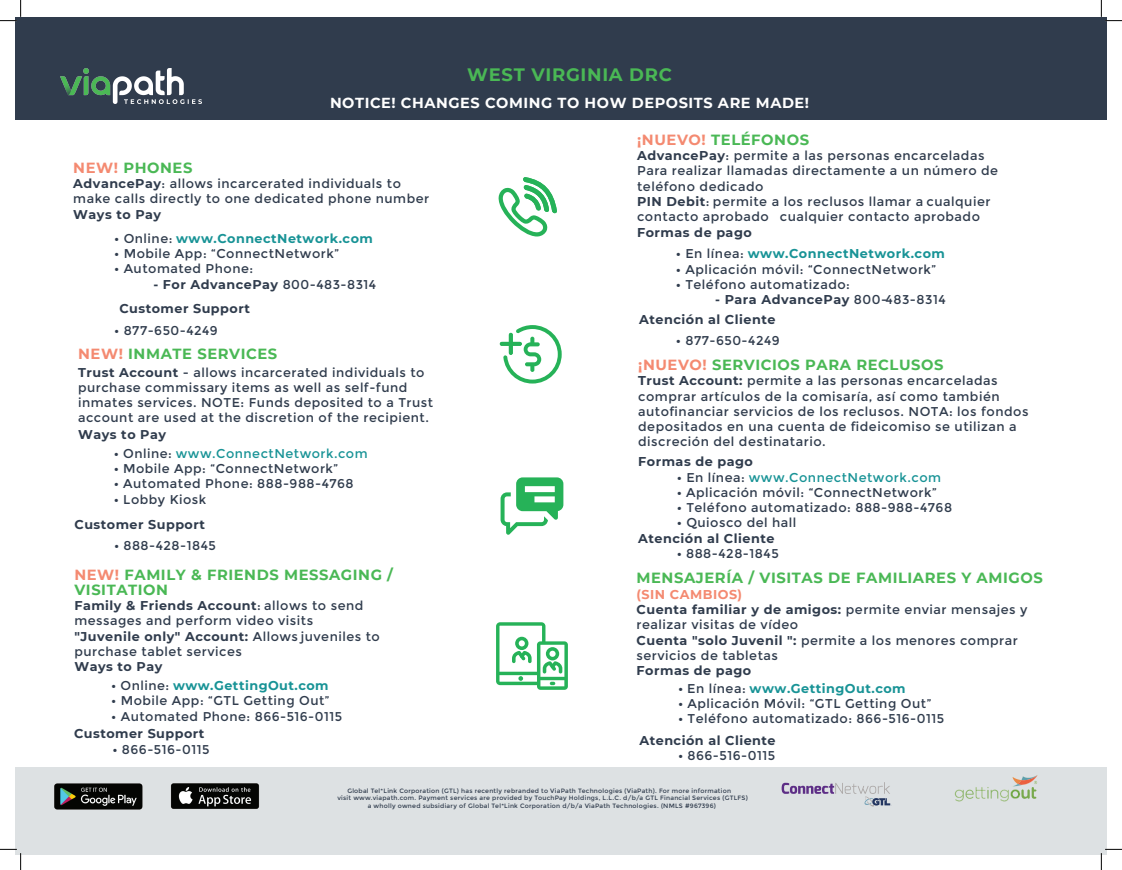
<style>
.page{position:relative;width:1122px;height:870px;background:#fff}
.page>*{position:absolute;margin:0;border:0;box-sizing:border-box;transform-origin:0 0}
.t1{font:700 17.94px "Montserrat";letter-spacing:.04em;color:#4ab855}
.t2{font:700 14.75px "Montserrat";letter-spacing:.04em;color:#4ab855}
.t3{font:700 14.69px/15.2px "Montserrat";letter-spacing:.04em;color:#4ab855}
.t4{font:700 14.5px "Montserrat";letter-spacing:.04em;color:#fff}
.t5{font:12.75px/15.3px "Montserrat";letter-spacing:.04em;color:#303c4d}
.t6{font:700 12.75px/24.7px "Montserrat";letter-spacing:.04em;color:#303c4d}
.t7{font:700 12.75px "Montserrat";letter-spacing:.04em;color:#189396}
.t8{font:12.75px "Montserrat";letter-spacing:.04em;color:#189396}
.t9{font:6.25px "Montserrat";letter-spacing:.04em;color:#303c4d}
.s1{color:#f48a71}
.s2{font-weight:700}
.s3{color:#303c4d}
.s4{font-weight:400;color:#303c4d}
.s5{font-weight:400}
.s6{font-weight:700;color:#303c4d}
.s7{font-weight:700;font-style:italic}
.s8{font-weight:700;color:#f48a71}
</style>
<div class="page">
<div style="left:15px;top:17px;width:1091px;height:103px;background:#303c4d"></div>
<div style="left:15px;top:768px;width:1091px;height:87px;background:#dde1e3"></div>
<img style="left:61px;top:68px;width:140px;height:35px">
<img style="left:54px;top:783px;width:89px;height:27px">
<img style="left:170px;top:783px;width:90px;height:26px">
<svg style="left:781px;top:782px;width:110px;height:25px"></svg>
<svg style="left:954px;top:775px;width:83px;height:26px"></svg>
<svg style="left:498px;top:177px;width:59px;height:60px"></svg>
<hr style="left:500px;top:342px;width:21px;height:4px;background:#26b258;border-radius:2px">
<svg style="left:503px;top:325px;width:58px;height:59px"></svg>
<svg style="left:500px;top:477px;width:63px;height:58px"></svg>
<svg style="left:496px;top:622px;width:72px;height:68px"></svg>
<svg style="left:0;top:0;width:22px;height:22px"></svg>
<svg style="left:0;top:849px;width:22px;height:21px"></svg>
<svg style="left:1100px;top:0;width:21px;height:22px"></svg>
<svg style="left:1100px;top:849px;width:21px;height:21px"></svg>
<h1 class="t1" style="left:467px;top:61px;width:206px">WEST VIRGINIA DRC</h1>
<p class="t4" style="left:330px;top:92px;width:480px">NOTICE! CHANGES COMING TO HOW DEPOSITS ARE MADE!</p>
<p class="t3" style="left:73px;top:159px;width:121px"><span class="s1">NEW!</span> PHONES</p>
<p class="t5" style="left:73px;top:176px;width:357px"><span class="s2">AdvancePay</span>: allows incarcerated individuals to make calls directly to one dedicated phone number</p>
<p class="t6" style="left:73px;top:201px;width:89px">Ways to Pay</p>
<p class="t7" style="left:114px;top:229px;width:260px"><span class="s3">•</span> <span class="s4">Online:</span> www.ConnectNetwork.com</p>
<p class="t5" style="left:114px;top:246px;width:226px"><span class="s2">•</span> Mobile App: “ConnectNetwork”</p>
<p class="t5" style="left:114px;top:261px;width:140px"><span class="s2">•</span> Automated Phone:</p>
<p class="t6" style="left:119px;top:271px;width:258px;text-indent:34px">- For AdvancePay <span class="s5">800-483-8314<br></span>Customer Support</p>
<p class="t5" style="left:114px;top:323px;width:105px"><span class="s2">•</span> 877-650-4249</p>
<p class="t3" style="left:78px;top:345px;width:200px"><span class="s1">NEW!</span> INMATE SERVICES</p>
<p class="t5" style="left:78px;top:365px;width:356px"><span class="s2">Trust Account</span> - allows incarcerated individuals to purchase commissary items as well as self-fund inmates services. NOTE: Funds deposited to a Trust account are used at the discretion of the recipient.</p>
<p class="t6" style="left:78px;top:421px;width:89px">Ways to Pay</p>
<p class="t8" style="left:114px;top:446px;width:255px"><span class="s6">•</span> <span class="s3">Online:</span> www.ConnectNetwork.com</p>
<p class="t5" style="left:114px;top:461px;width:225px"><span class="s2">•</span> Mobile App: “ConnectNetwork”</p>
<p class="t5" style="left:114px;top:476px;width:241px"><span class="s7">•</span> Automated Phone: 888-988-4768</p>
<p class="t6" style="left:74px;top:486px;width:133px;line-height:25.4px;text-align:right">• <span class="s5">Lobby Kiosk<br></span>Customer Support</p>
<p class="t5" style="left:114px;top:538px;width:103px"><span class="s2">•</span> 888-428-1845</p>
<p class="t3" style="left:74px;top:567px;width:320px"><span class="s1">NEW!</span> FAMILY &amp; FRIENDS MESSAGING /<br>VISITATION</p>
<p class="t5" style="left:74px;top:598px;width:307px"><span class="s2">Family &amp; Friends Account</span>: allows to send messages and perform video visits <span class="s2">"Juvenile only" Account:</span> Allows juveniles to purchase tablet services</p>
<p class="t6" style="left:74px;top:654px;width:89px">Ways to Pay</p>
<p class="t7" style="left:112px;top:676px;width:218px"><span class="s3">•</span> <span class="s4">Online:</span> www.GettingOut.com</p>
<p class="t5" style="left:112px;top:693px;width:219px"><span class="s2">•</span> Mobile App: “GTL Getting Out”</p>
<p class="t5" style="left:74px;top:707px;width:269px;line-height:17.7px;text-indent:38px"><span class="s2">•</span> Automated Phone: 866-516-0115<br><span class="s2">Customer Support</span></p>
<p class="t5" style="left:113px;top:742px;width:98px"><span class="s2">•</span> 866-516-0115</p>
<p class="t2" style="left:637px;top:129px;width:173px"><span class="s1">¡NUEVO!</span> TELÉFONOS</p>
<p class="t5" style="left:637px;top:148px;width:362px"><span class="s2">AdvancePay</span>: permite a las personas encarceladas Para realizar llamadas directamente a un número de teléfono dedicado<br><span class="s2">PIN Debit</span>: permite a los reclusos llamar a cualquier contacto aprobado cualquier contacto aprobado</p>
<p class="t6" style="left:637px;top:219px;width:116px">Formas de pago</p>
<p class="t7" style="left:676px;top:245px;width:270px"><span class="s3">•</span> <span class="s4">En línea:</span> www.ConnectNetwork.com</p>
<p class="t5" style="left:676px;top:262px;width:261px"><span class="s2">•</span> Aplicación móvil: “ConnectNetwork”</p>
<p class="t5" style="left:676px;top:277px;width:175px"><span class="s2">•</span> Teléfono automatizado:</p>
<p class="t6" style="left:639px;top:289px;width:308px;line-height:20.2px;text-indent:76px">- Para AdvancePay <span class="s5">800-483-8314<br></span>Atención al Cliente</p>
<p class="t5" style="left:676px;top:333px;width:105px"><span class="s2">•</span> 877-650-4249</p>
<p class="t3" style="left:638px;top:357px;width:307px"><span class="s1">¡NUEVO!</span> SERVICIOS PARA RECLUSOS</p>
<p class="t5" style="left:638px;top:373px;width:391px"><span class="s2">Trust Account:</span> permite a las personas encarceladas comprar artículos de la comisaría, así como también autofinanciar servicios de los reclusos. NOTA: los fondos depositados en una cuenta de fideicomiso se utilizan a discreción del destinatario.</p>
<p class="t6" style="left:638px;top:449px;width:116px">Formas de pago</p>
<p class="t8" style="left:677px;top:470px;width:265px"><span class="s6">•</span> <span class="s3">En línea:</span> www.ConnectNetwork.com</p>
<p class="t5" style="left:677px;top:485px;width:261px"><span class="s2">•</span> Aplicación móvil: “ConnectNetwork”</p>
<p class="t5" style="left:677px;top:500px;width:276px"><span class="s7">•</span> Teléfono automatizado: 888-988-4768</p>
<p class="t6" style="left:638px;top:515px;width:160px;line-height:15.3px;text-indent:39px">• <span class="s5">Quiosco del hall<br></span>Atención al Cliente</p>
<p class="t5" style="left:677px;top:546px;width:103px"><span class="s2">•</span> 888-428-1845</p>
<p class="t2" style="left:636px;top:568px;width:408px">MENSAJERÍA / VISITAS DE FAMILIARES Y AMIGOS</p>
<p class="t5" style="left:636px;top:587px;width:392px"><span class="s8">(SIN CAMBIOS)<br></span><span class="s2">Cuenta familiar y de amigos:</span> permite enviar mensajes y realizar visitas de vídeo<br><span class="s2">Cuenta "solo Juvenil ":</span> permite a los menores comprar servicios de tabletas</p>
<p class="t6" style="left:636px;top:658px;width:116px">Formas de pago</p>
<p class="t7" style="left:678px;top:679px;width:229px"><span class="s3">•</span> <span class="s4">En línea:</span> www.GettingOut.com</p>
<p class="t5" style="left:678px;top:696px;width:254px"><span class="s2">•</span> Aplicación Móvil: “GTL Getting Out”</p>
<p class="t5" style="left:639px;top:708px;width:306px;line-height:21.4px;text-indent:39px"><span class="s2">•</span> Teléfono automatizado: 866-516-0115<br><span class="s2">Atención al Cliente</span></p>
<p class="t5" style="left:678px;top:748px;width:98px"><span class="s2">•</span> 866-516-0115</p>
<p class="t9" style="left:347px;top:787px;width:385px">Global Tel*Link Corporation (GTL) has recently rebranded to ViaPath Technologies (ViaPath). For more information</p>
<p class="t9" style="left:337px;top:795px;width:412px">visit www.viapath.com. Payment services are provided by TouchPay Holdings, L.L.C. d/b/a GTL Financial Services (GTLFS)</p>
<p class="t9" style="left:367px;top:802px;width:350px">a wholly owned subsidiary of Global Tel*Link Corporation d/b/a ViaPath Technologies. (NMLS #967396)</p>
</div>
